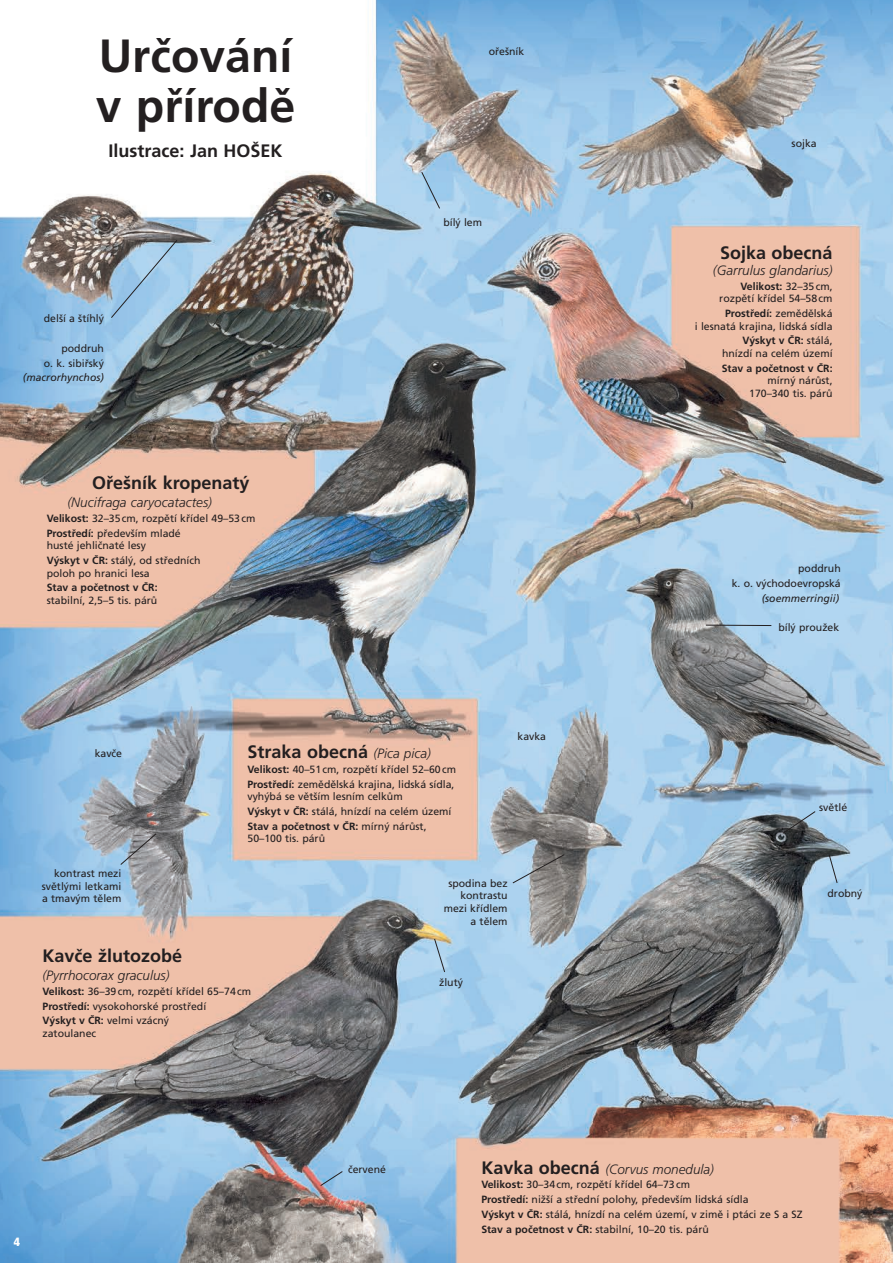
<style>
.page{position:relative;width:893px;height:1263px;background:#fff}
.page>*{position:absolute;margin:0;border:0;box-sizing:border-box;transform-origin:0 0}
.t1{font:700 46.5px/50.7px "Frutiger CE";color:#231f20}
.t2{font:700 18px "Frutiger CE";color:#231f20}
.t3{font:italic 13.5px "Frutiger Light CE";color:#231f20}
.t4{font:900 condensed 12px "Frutiger CE";color:#fff}
.t5{font:10.5px/14.7px "Frutiger CE";color:#231f20;text-align:right}
.t6{font:700 10.5px "Frutiger CE";color:#231f20}
.t7{font:italic 10.5px "Frutiger CE";color:#231f20}
.s1{font-weight:700}
.s2{font-family:"Frutiger Light CE";font-weight:400;font-style:italic;font-size:13.5px}
.s3{font-family:"Frutiger CE";font-weight:700;font-style:normal;font-size:18px}
</style>
<div class="page">
<img style="left:0;top:0;width:893px;height:1263px">
<svg style="left:421px;top:171px;width:20px;height:38px"></svg>
<svg style="left:110px;top:239px;width:68px;height:80px;background:#95b7d0"></svg>
<hr style="left:706px;top:625px;width:65px;height:1px;background:#231f20">
<svg style="left:828px;top:854px;width:10px;height:30px"></svg>
<svg style="left:782px;top:810px;width:34px;height:24px"></svg>
<svg style="left:512px;top:854px;width:53px;height:30px;background:#919aa2"></svg>
<svg style="left:434px;top:938px;width:12px;height:35px"></svg>
<svg style="left:320px;top:1170px;width:23px;height:16px"></svg>
<svg style="left:120px;top:833px;width:37px;height:32px"></svg>
<h1 class="t1" style="left:96px;top:30px;width:201px">Určování v přírodě</h1>
<h2 class="t2" style="left:109px;top:140px;width:176px">Ilustrace: Jan HOŠEK</h2>
<p class="t5" style="left:44px;top:311px;width:62px">delší a štíhlý</p>
<p class="t5" style="left:44px;top:341px;width:62px">poddruh<br>o. k. sibiřský</p>
<p class="t7" style="left:23px;top:372px;width:83px">(macrorhynchos)</p>
<h2 class="t2" style="left:92px;top:472px;width:159px">Ořešník kropenatý</h2>
<p class="t3" style="left:67px;top:495px;width:146px">(Nucifraga caryocatactes)</p>
<p class="t5" style="left:47px;top:511px;width:210px;text-align:left"><span class="s1">Velikost:</span> 32–35cm, rozpětí křídel 49–53cm<br><span class="s1">Prostředí:</span> především mladé</p>
<p class="t5" style="left:47px;top:538px;width:155px;text-align:left">husté jehličnaté lesy<br><span class="s1">Výskyt v ČR:</span> stálý, od středních</p>
<p class="t5" style="left:47px;top:566px;width:104px">poloh po hranici lesa</p>
<p class="t6" style="left:47px;top:582px;width:112px">Stav a početnost v ČR:</p>
<p class="t5" style="left:47px;top:593px;width:112px">stabilní, 2,5–5 tis. párů</p>
<p class="t5" style="left:489px;top:44px;width:37px">ořešník</p>
<p class="t5" style="left:443px;top:215px;width:40px">bílý lem</p>
<p class="t5" style="left:517px;top:729px;width:30px">kavka</p>
<p class="t5" style="left:95px;top:746px;width:29px">kavče</p>
<p class="t5" style="left:42px;top:867px;width:81px;line-height:12.6px;text-align:justify;text-indent:12px">kontrast mezi světlými letkami a tmavým tělem</p>
<h2 class="t2" style="left:247px;top:742px;width:185px">Straka obecná <span class="s2">(Pica pica)</span></h2>
<p class="t5" style="left:247px;top:762px;width:210px;text-align:left"><span class="s1">Velikost:</span> 40–51cm, rozpětí křídel 52–60cm<br><span class="s1">Prostředí:</span> zemědělská krajina, lidská sídla,</p>
<p class="t5" style="left:247px;top:789px;width:205px;text-align:left">vyhýbá se větším lesním celkům<br><span class="s1">Výskyt v ČR:</span> stálá, hnízdí na celém území<br><span class="s1">Stav a početnost v ČR:</span> mírný nárůst,</p>
<p class="t5" style="left:247px;top:831px;width:79px">50–100 tis. párů</p>
<p class="t5" style="left:444px;top:877px;width:65px;line-height:12.6px">spodina bez kontrastu mezi křídlem a tělem</p>
<h2 class="t2" style="left:43px;top:945px;width:141px">Kavče žlutozobé</h2>
<p class="t3" style="left:43px;top:967px;width:129px">(Pyrrhocorax graculus)</p>
<p class="t5" style="left:43px;top:984px;width:210px;text-align:left"><span class="s1">Velikost:</span> 36–39cm, rozpětí křídel 65–74cm<br><span class="s1">Prostředí:</span> vysokohorské prostředí<br><span class="s1">Výskyt v ČR:</span> velmi vzácný</p>
<p class="t5" style="left:43px;top:1026px;width:55px">zatoulanec</p>
<p class="t5" style="left:439px;top:975px;width:25px">žlutý</p>
<p class="t5" style="left:792px;top:136px;width:27px">sojka</p>
<h2 class="t2" style="left:720px;top:242px;width:114px">Sojka obecná</h2>
<p class="t3" style="left:713px;top:262px;width:121px">(Garrulus glandarius)</p>
<p class="t5" style="left:719px;top:280px;width:115px;line-height:12.6px"><span class="s1">Velikost:</span> 32–35cm, rozpětí křídel 54–58cm</p>
<p class="t5" style="left:695px;top:307px;width:139px;line-height:12.6px"><span class="s1">Prostředí:</span> zemědělská<br>i lesnatá krajina, lidská sídla</p>
<p class="t5" style="left:722px;top:334px;width:112px;line-height:12.6px"><span class="s1">Výskyt v ČR:</span> stálá, hnízdí na celém území</p>
<p class="t6" style="left:722px;top:362px;width:112px">Stav a početnost v ČR:</p>
<p class="t5" style="left:749px;top:374px;width:85px;line-height:12.6px">mírný nárůst,<br>170–340 tis. párů</p>
<p class="t5" style="left:732px;top:561px;width:111px">poddruh<br>k. o. východoevropská</p>
<p class="t7" style="left:762px;top:592px;width:79px">(soemmerringii)</p>
<p class="t5" style="left:778px;top:620px;width:62px">bílý proužek</p>
<p class="t5" style="left:819px;top:800px;width:30px">světlé</p>
<p class="t5" style="left:827px;top:886px;width:36px">drobný</p>
<p class="t4" style="left:14px;top:1235px;width:8px">4</p>
<p class="t5" style="left:348px;top:1162px;width:39px">červené</p>
<p class="t3" style="left:481px;top:1161px;width:234px"><span class="s3">Kavka obecná</span> (Corvus monedula)</p>
<p class="t5" style="left:481px;top:1177px;width:323px;text-align:left"><span class="s1">Velikost:</span> 30–34cm, rozpětí křídel 64–73cm<br><span class="s1">Prostředí:</span> nižší a střední polohy, především lidská sídla<br><span class="s1">Výskyt v ČR:</span> stálá, hnízdí na celém území, v zimě i ptáci ze S a SZ <span class="s1">Stav a početnost v ČR:</span> stabilní, 10–20 tis. párů</p>
</div>
